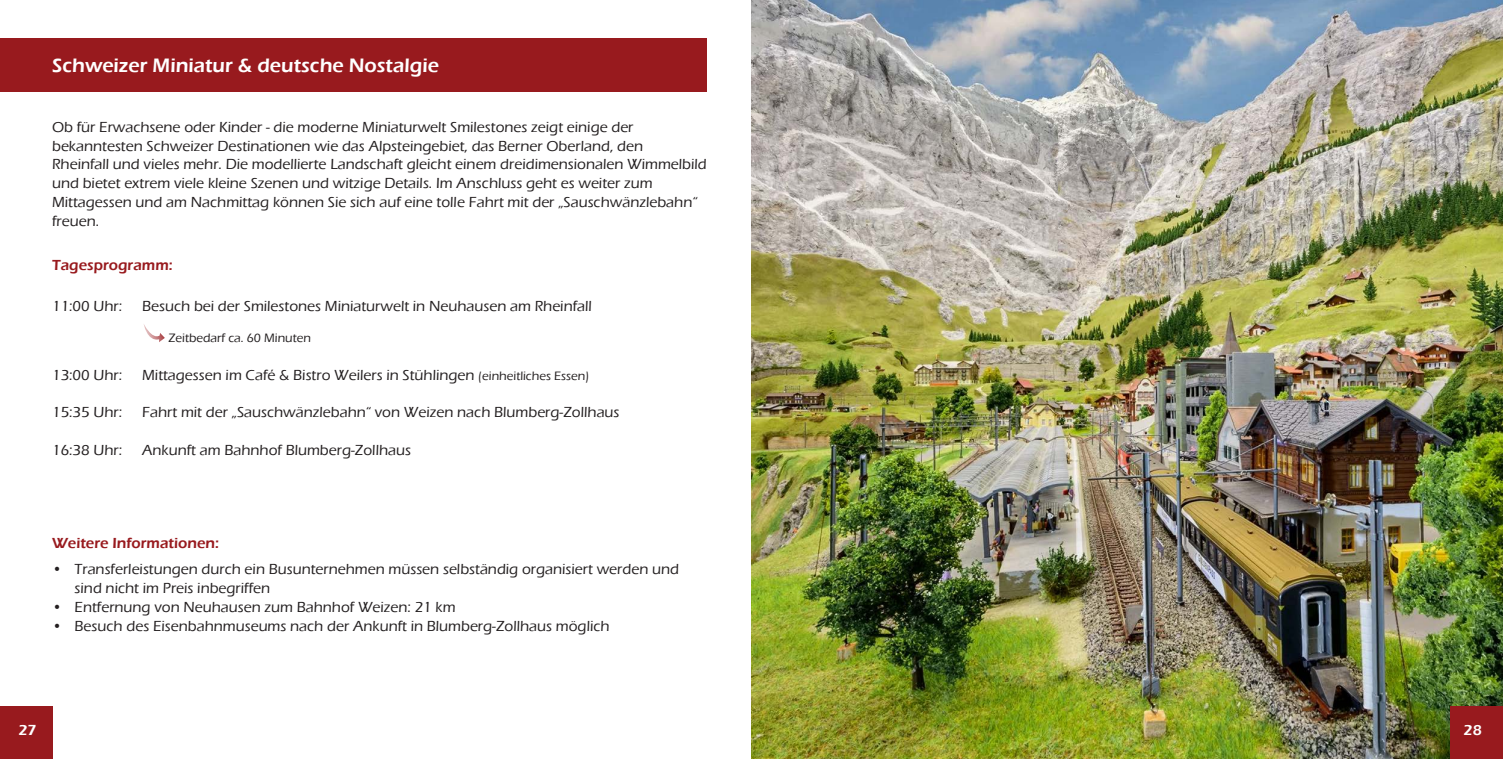
<style>
.page{position:relative;width:1503px;height:759px;background:#fff}
.page>*{position:absolute;margin:0;border:0;box-sizing:border-box;transform-origin:0 0}
.Überschrift{font:600 20px "Eras ITC";color:#fff}
.t1{font:500 15px/18.8px "Eras ITC";color:#231f20}
.t2{font:600 15px "Eras ITC";color:#981a1e}
.t3{font:600 15px "Eras ITC";color:#fff}
.t4{font:500 12.5px "Eras ITC";color:#231f20}
.s1{font-size:12.5px}
</style>
<div class="page">
<img style="left:751px;top:0;width:751px;height:758px">
<div style="left:0;top:39px;width:706px;height:53px;background:#981a1e"></div>
<div style="left:0;top:706px;width:53px;height:52px;background:#981a1e"></div>
<div style="left:1450px;top:706px;width:52px;height:52px;background:#981a1e"></div>
<svg style="left:144px;top:325px;width:21px;height:17px"></svg>
<p class="Überschrift" style="left:52px;top:54px;width:388px">Schweizer Miniatur &amp; deutsche Nostalgie</p>
<p class="t1" style="left:52px;top:117px;width:656px">Ob für Erwachsene oder Kinder - die moderne Miniaturwelt Smilestones zeigt einige der bekanntesten Schweizer Destinationen wie das Alpsteingebiet, das Berner Oberland, den<br>Rheinfall und vieles mehr. Die modellierte Landschaft gleicht einem dreidimensionalen Wimmelbild und bietet extrem viele kleine Szenen und witzige Details. Im Anschluss geht es weiter zum Mittagessen und am Nachmittag können Sie sich auf eine tolle Fahrt mit der „Sauschwänzlebahn“ freuen.</p>
<p class="t2" style="left:52px;top:256px;width:122px">Tagesprogramm:</p>
<p class="t1" style="left:52px;top:296px;width:72px">11:00 Uhr:</p>
<p class="t1" style="left:142px;top:296px;width:451px">Besuch bei der Smilestones Miniaturwelt in Neuhausen am Rheinfall</p>
<p class="t4" style="left:168px;top:331px;width:144px">Zeitbedarf ca. 60 Minuten</p>
<p class="t1" style="left:52px;top:365px;width:72px">13:00 Uhr:</p>
<p class="t1" style="left:142px;top:365px;width:449px">Mittagessen im Café &amp; Bistro Weilers in Stühlingen <span class="s1">(einheitliches Essen)</span></p>
<p class="t1" style="left:52px;top:402px;width:72px">15:35 Uhr:</p>
<p class="t1" style="left:142px;top:402px;width:479px">Fahrt mit der „Sauschwänzlebahn“ von Weizen nach Blumberg-Zollhaus</p>
<p class="t1" style="left:52px;top:440px;width:72px">16:38 Uhr:</p>
<p class="t1" style="left:142px;top:440px;width:270px">Ankunft am Bahnhof Blumberg-Zollhaus</p>
<p class="t2" style="left:52px;top:534px;width:168px">Weitere Informationen:</p>
<p class="t1" style="left:75px;top:560px;width:606px;text-indent:-22px">• Transferleistungen durch ein Busunternehmen müssen selbständig organisiert werden und sind nicht im Preis inbegriffen</p>
<p class="t1" style="left:52px;top:597px;width:405px">• Entfernung von Neuhausen zum Bahnhof Weizen: 21 km</p>
<p class="t1" style="left:52px;top:616px;width:559px">• Besuch des Eisenbahnmuseums nach der Ankunft in Blumberg-Zollhaus möglich</p>
<p class="t3" style="left:18px;top:721px;width:20px">27</p>
<p class="t3" style="left:1463px;top:721px;width:20px">28</p>
</div>
